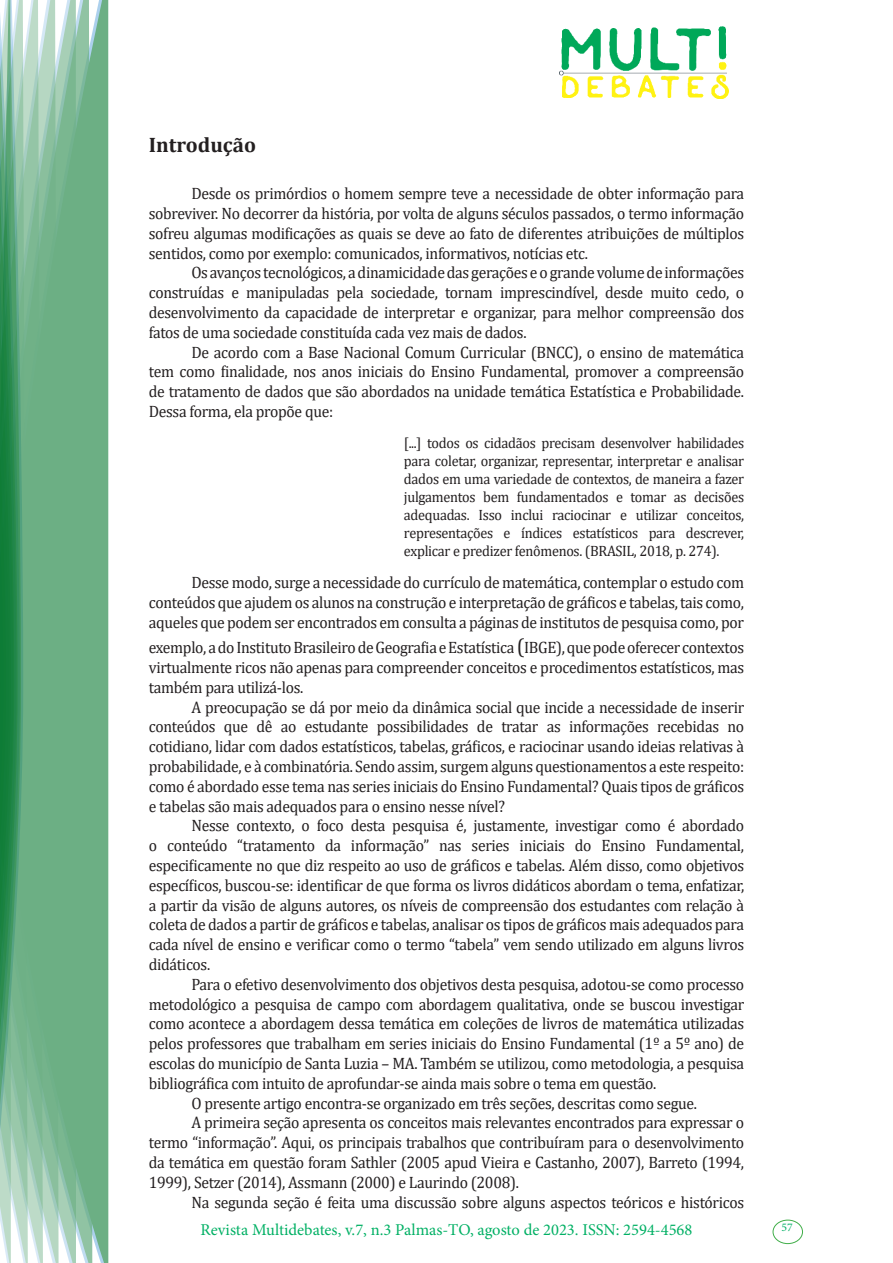
<style>
.page{position:relative;width:893px;height:1263px;background:#fff}
.page>*{position:absolute;margin:0;border:0;box-sizing:border-box;transform-origin:0 0}
.Titulo_2{font:700 21px "Cambria";color:#231f20}
.texto{font:16.5px/19.8px "Cambria";letter-spacing:-.02em;color:#231f20;text-align:justify;scale:.95 1}
.t1{font:16.5px "Minion Pro";color:#00b064}
.citacao{font:15px/18px "Cambria";letter-spacing:-.02em;color:#231f20;text-align:justify;scale:.95 1}
.t2{font:11.7px "Minion Pro";color:#00b064}
.s1{font-size:21px}
</style>
<div class="page">
<img style="left:559px;top:26px;width:169px;height:72px">
<div style="left:95px;top:0;width:14px;height:1263px;background:#6caf84"></div>
<svg style="left:79px;top:0;width:16px;height:1263px;background:#71b289"></svg>
<svg style="left:62px;top:0;width:17px;height:1263px;background:#75b48c"></svg>
<svg style="left:45px;top:0;width:17px;height:1263px;background:#7cb792"></svg>
<svg style="left:30px;top:0;width:15px;height:1263px;background:#80ba96"></svg>
<svg style="left:0;top:0;width:30px;height:1263px;background:#61a97f"></svg>
<div style="left:772px;top:1219px;width:31px;height:25px;border:1px solid #40ae49;border-radius:50%"></div>
<p class="Titulo_2" style="left:149px;top:130px;width:109px">Introdução</p>
<p class="texto" style="left:149px;top:184px;width:628px;text-indent:43px">Desde os primórdios o homem sempre teve a necessidade de obter informação para sobreviver. No decorrer da história, por volta de alguns séculos passados, o termo informação sofreu algumas modificações as quais se deve ao fato de diferentes atribuições de múltiplos sentidos, como por exemplo: comunicados, informativos, notícias etc.</p>
<p class="texto" style="left:149px;top:263px;width:628px;text-indent:43px">Os avanços tecnológicos, a dinamicidade das gerações e o grande volume de informações construídas e manipuladas pela sociedade, tornam imprescindível, desde muito cedo, o desenvolvimento da capacidade de interpretar e organizar, para melhor compreensão dos fatos de uma sociedade constituída cada vez mais de dados.</p>
<p class="texto" style="left:149px;top:342px;width:628px;text-indent:43px">De acordo com a Base Nacional Comum Curricular (BNCC), o ensino de matemática tem como finalidade, nos anos iniciais do Ensino Fundamental, promover a compreensão de tratamento de dados que são abordados na unidade temática Estatística e Probabilidade.<br>Dessa forma, ela propõe que:</p>
<p class="citacao" style="left:404px;top:434px;width:360px">[...] todos os cidadãos precisam desenvolver habilidades para coletar, organizar, representar, interpretar e analisar dados em uma variedade de contextos, de maneira a fazer julgamentos bem fundamentados e tomar as decisões adequadas. Isso inclui raciocinar e utilizar conceitos, representações e índices estatísticos para descrever, explicar e predizer fenômenos. (BRASIL, 2018, p. 274).</p>
<p class="texto" style="left:149px;top:573px;width:628px;text-indent:43px">Desse modo, surge a necessidade do currículo de matemática, contemplar o estudo com conteúdos que ajudem os alunos na construção e interpretação de gráficos e tabelas, tais como, aqueles que podem ser encontrados em consulta a páginas de institutos de pesquisa como, por</p>
<p class="texto" style="left:149px;top:638px;width:628px">exemplo, a do Instituto Brasileiro de Geografia e Estatística <span class="s1">(</span>IBGE), que pode oferecer contextos virtualmente ricos não apenas para compreender conceitos e procedimentos estatísticos, mas também para utilizá-los.</p>
<p class="texto" style="left:149px;top:697px;width:628px;text-indent:43px">A preocupação se dá por meio da dinâmica social que incide a necessidade de inserir conteúdos que dê ao estudante possibilidades de tratar as informações recebidas no cotidiano, lidar com dados estatísticos, tabelas, gráficos, e raciocinar usando ideias relativas à probabilidade, e à combinatória. Sendo assim, surgem alguns questionamentos a este respeito: como é abordado esse tema nas series iniciais do Ensino Fundamental? Quais tipos de gráficos e tabelas são mais adequados para o ensino nesse nível?</p>
<p class="texto" style="left:149px;top:816px;width:628px;text-indent:43px">Nesse contexto, o foco desta pesquisa é, justamente, investigar como é abordado o conteúdo “tratamento da informação” nas series iniciais do Ensino Fundamental, especificamente no que diz respeito ao uso de gráficos e tabelas. Além disso, como objetivos específicos, buscou-se: identificar de que forma os livros didáticos abordam o tema, enfatizar, a partir da visão de alguns autores, os níveis de compreensão dos estudantes com relação à coleta de dados a partir de gráficos e tabelas, analisar os tipos de gráficos mais adequados para cada nível de ensino e verificar como o termo “tabela” vem sendo utilizado em alguns livros didáticos.</p>
<p class="texto" style="left:149px;top:974px;width:628px;text-indent:43px">Para o efetivo desenvolvimento dos objetivos desta pesquisa, adotou-se como processo metodológico a pesquisa de campo com abordagem qualitativa, onde se buscou investigar como acontece a abordagem dessa temática em coleções de livros de matemática utilizadas pelos professores que trabalham em series iniciais do Ensino Fundamental (1º a 5º ano) de escolas do município de Santa Luzia – MA. Também se utilizou, como metodologia, a pesquisa bibliográfica com intuito de aprofundar-se ainda mais sobre o tema em questão.</p>
<p class="texto" style="left:191px;top:1093px;width:534px">O presente artigo encontra-se organizado em três seções, descritas como segue.</p>
<p class="texto" style="left:149px;top:1113px;width:628px;text-indent:43px">A primeira seção apresenta os conceitos mais relevantes encontrados para expressar o termo “informação”. Aqui, os principais trabalhos que contribuíram para o desenvolvimento da temática em questão foram Sathler (2005 apud Vieira e Castanho, 2007), Barreto (1994, 1999), Setzer (2014), Assmann (2000) e Laurindo (2008).</p>
<p class="texto" style="left:191px;top:1192px;width:583px">Na segunda seção é feita uma discussão sobre alguns aspectos teóricos e históricos</p>
<p class="t1" style="left:200px;top:1218px;width:493px">Revista Multidebates, v.7, n.3 Palmas-TO, agosto de 2023. ISSN: 2594-4568</p>
<p class="t2" style="left:781px;top:1219px;width:13px">57</p>
</div>
